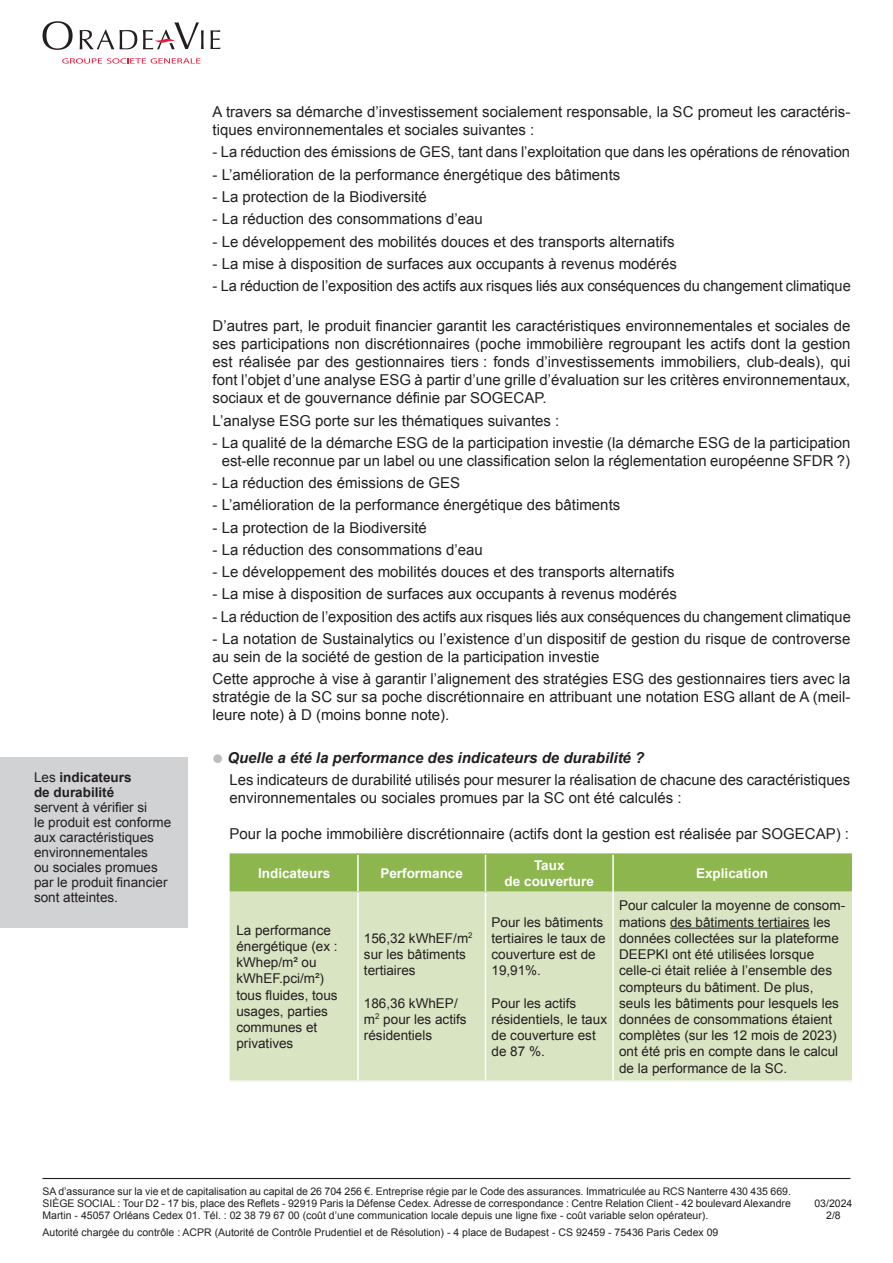
<style>
.page{position:relative;width:893px;height:1263px;background:#fff}
.page>*{position:absolute;margin:0;border:0;box-sizing:border-box;transform-origin:0 0}
.Normal_e{font:15px/18px "Arial";color:#231f20}
.Normal_e-2{font:italic 700 15px "Arial";color:#231f20}
.Normal_e-3{font:13.5px/16.2px "Arial";color:#231f20}
.Normal_e-4{font:700 13.5px/16.2px "Arial";color:#fff;text-align:center}
.t1{font:10.5px/12px "Arial";color:#231f20;text-align:center}
.s1{font-weight:700}
</style>
<div class="page">
<hr style="left:43px;top:1178px;width:807px;height:1px;background:#231f20">
<svg style="left:43px;top:21px;width:30px;height:29px"></svg>
<svg style="left:80px;top:30px;width:34px;height:19px"></svg>
<svg style="left:120px;top:30px;width:17px;height:19px"></svg>
<svg style="left:210px;top:30px;width:10px;height:19px"></svg>
<svg style="left:143px;top:22px;width:61px;height:27px"></svg>
<svg style="left:62px;top:58px;width:139px;height:6px"></svg>
<div style="left:231px;top:855px;width:619px;height:36px;background:#8db64e"></div>
<div style="left:231px;top:893px;width:619px;height:187px;background:#d9e4c3"></div>
<hr style="left:230px;top:853px;width:128px;height:2px;background:#8db64e">
<hr style="left:230px;top:855px;width:1px;height:36px;background:#8db64e">
<hr style="left:358px;top:853px;width:127px;height:2px;background:#8db64e">
<hr style="left:485px;top:853px;width:128px;height:2px;background:#8db64e">
<hr style="left:613px;top:853px;width:239px;height:2px;background:#8db64e">
<hr style="left:850px;top:855px;width:2px;height:36px;background:#8db64e">
<hr style="left:357px;top:855px;width:2px;height:36px;background:#fff">
<hr style="left:485px;top:855px;width:1px;height:36px;background:#fff">
<hr style="left:230px;top:891px;width:128px;height:2px;background:#d9e4c3">
<hr style="left:230px;top:893px;width:1px;height:187px;background:#d9e4c3">
<hr style="left:358px;top:891px;width:127px;height:2px;background:#d9e4c3">
<hr style="left:485px;top:891px;width:127px;height:2px;background:#d9e4c3">
<hr style="left:614px;top:891px;width:238px;height:2px;background:#d9e4c3">
<hr style="left:850px;top:893px;width:2px;height:187px;background:#d9e4c3">
<hr style="left:230px;top:1080px;width:128px;height:2px;background:#f1f5e9">
<hr style="left:358px;top:1080px;width:127px;height:2px;background:#f1f5e9">
<hr style="left:485px;top:1080px;width:128px;height:2px;background:#f1f5e9">
<hr style="left:613px;top:1080px;width:239px;height:2px;background:#f1f5e9">
<hr style="left:357px;top:893px;width:2px;height:187px;background:#fff">
<hr style="left:485px;top:893px;width:1px;height:187px;background:#fff">
<hr style="left:612px;top:855px;width:2px;height:37px;background:#fff">
<hr style="left:612px;top:892px;width:2px;height:188px;background:#fff">
<hr style="left:670px;top:928px;width:140px;height:1px;background:#231f20">
<div style="left:0;top:757px;width:187px;height:170px;background:#d1d2d4"></div>
<p class="Normal_e-3" style="left:34px;top:770px;width:139px;line-height:15px">Les <span class="s1">indicateurs<br>de durabilité<br></span>servent à vérifier si<br>le produit est conforme aux caractéristiques environnementales<br>ou sociales promues par le produit financier sont atteintes.</p>
<p class="Normal_e" style="left:213px;top:103px;width:639px">A travers sa démarche d’investissement socialement responsable, la SC promeut les caractéris&shy;tiques environnementales et sociales suivantes :</p>
<p class="Normal_e" style="left:213px;top:143px;width:639px">- La réduction des émissions de GES, tant dans l’exploitation que dans les opérations de rénovation</p>
<p class="Normal_e" style="left:213px;top:166px;width:409px">- L’amélioration de la performance énergétique des bâtiments</p>
<p class="Normal_e" style="left:213px;top:188px;width:216px">- La protection de la Biodiversité</p>
<p class="Normal_e" style="left:213px;top:210px;width:272px">- La réduction des consommations d’eau</p>
<p class="Normal_e" style="left:213px;top:232px;width:463px">- Le développement des mobilités douces et des transports alternatifs</p>
<p class="Normal_e" style="left:213px;top:255px;width:466px">- La mise à disposition de surfaces aux occupants à revenus modérés</p>
<p class="Normal_e" style="left:213px;top:277px;width:640px">- La réduction de l’exposition des actifs aux risques liés aux conséquences du changement climatique</p>
<p class="Normal_e" style="left:213px;top:317px;width:639px;text-align:justify">D’autres part, le produit financier garantit les caractéristiques environnementales et sociales de ses participations non discrétionnaires (poche immobilière regroupant les actifs dont la gestion est réalisée par des gestionnaires tiers : fonds d’investissements immobiliers, club-deals), qui font l’objet d’une analyse ESG à partir d’une grille d’évaluation sur les critères environnementaux, sociaux et de gouvernance définie par SOGECAP.</p>
<p class="Normal_e" style="left:213px;top:411px;width:348px">L’analyse ESG porte sur les thématiques suivantes :</p>
<p class="Normal_e" style="left:213px;top:434px;width:639px;text-align:center">- La qualité de la démarche ESG de la participation investie (la démarche ESG de la participation est-elle reconnue par un label ou une classification selon la réglementation européenne SFDR ?)</p>
<p class="Normal_e" style="left:213px;top:474px;width:249px">- La réduction des émissions de GES</p>
<p class="Normal_e" style="left:213px;top:496px;width:409px">- L’amélioration de la performance énergétique des bâtiments</p>
<p class="Normal_e" style="left:213px;top:518px;width:216px">- La protection de la Biodiversité</p>
<p class="Normal_e" style="left:213px;top:541px;width:272px">- La réduction des consommations d’eau</p>
<p class="Normal_e" style="left:213px;top:563px;width:463px">- Le développement des mobilités douces et des transports alternatifs</p>
<p class="Normal_e" style="left:213px;top:585px;width:466px">- La mise à disposition de surfaces aux occupants à revenus modérés</p>
<p class="Normal_e" style="left:213px;top:607px;width:640px">- La réduction de l’exposition des actifs aux risques liés aux conséquences du changement climatique</p>
<p class="Normal_e" style="left:213px;top:630px;width:639px">- La notation de Sustainalytics ou l’existence d’un dispositif de gestion du risque de controverse au sein de la société de gestion de la participation investie</p>
<p class="Normal_e" style="left:213px;top:670px;width:639px;text-align:justify">Cette approche à vise à garantir l’alignement des stratégies ESG des gestionnaires tiers avec la stratégie de la SC sur sa poche discrétionnaire en attribuant une notation ESG allant de A (meil&shy;leure note) à D (moins bonne note).</p>
<p class="Normal_e-2" style="left:227px;top:748px;width:418px">Quelle a été la performance des indicateurs de durabilité ?</p>
<p class="Normal_e" style="left:230px;top:771px;width:622px">Les indicateurs de durabilité utilisés pour mesurer la réalisation de chacune des caractéristiques environnementales ou sociales promues par la SC ont été calculés :</p>
<p class="Normal_e" style="left:230px;top:825px;width:621px">Pour la poche immobilière discrétionnaire (actifs dont la gestion est réalisée par SOGECAP) :</p>
<p class="Normal_e-4" style="left:258px;top:866px;width:74px">Indicateurs</p>
<p class="Normal_e-4" style="left:380px;top:866px;width:84px">Performance</p>
<p class="Normal_e-4" style="left:505px;top:857px;width:91px">Taux<br>de couverture</p>
<p class="Normal_e-4" style="left:696px;top:866px;width:74px">Explication</p>
<p class="Normal_e-3" style="left:236px;top:922px;width:103px">La performance énergétique (ex : kWhep/m² ou kWhEF.pci/m²) tous fluides, tous usages, parties communes et privatives</p>
<p class="Normal_e-3" style="left:364px;top:930px;width:110px">156,32 kWhEF/m<sup>2 </sup>sur les bâtiments tertiaires</p>
<p class="Normal_e-3" style="left:619px;top:898px;width:228px">Pour calculer la moyenne de consom&shy;mations des bâtiments tertiaires les données collectées sur la plateforme DEEPKI ont été utilisées lorsque celle-ci était reliée à l’ensemble des compteurs du bâtiment. De plus, seuls les bâtiments pour lesquels les données de consommations étaient complètes (sur les 12 mois de 2023) ont été pris en compte dans le calcul de la performance de la SC.</p>
<p class="Normal_e-3" style="left:491px;top:914px;width:116px">Pour les bâtiments tertiaires le taux de couverture est de<br>19,91%.</p>
<p class="Normal_e-3" style="left:491px;top:995px;width:117px">Pour les actifs résidentiels, le taux de couverture est de 87 %.</p>
<p class="Normal_e-3" style="left:364px;top:995px;width:104px">186,36 kWhEP/ m<sup>2</sup> pour les actifs résidentiels</p>
<p class="t1" style="left:43px;top:1186px;width:750px;text-align:justify">SA d’assurance sur la vie et de capitalisation au capital de 26 704 256 €. Entreprise régie par le Code des assurances. Immatriculée au RCS Nanterre 430 435 669.<br>SIÈGE SOCIAL : Tour D2 - 17 bis, place des Reflets - 92919 Paris la Défense Cedex. Adresse de correspondance : Centre Relation Client - 42 boulevard Alexandre Martin - 45057 Orléans Cedex 01. Tél. : 02 38 79 67 00 (coût d’une communication locale depuis une ligne fixe - coût variable selon opérateur).</p>
<p class="t1" style="left:43px;top:1226px;width:677px">Autorité chargée du contrôle : ACPR (Autorité de Contrôle Prudentiel et de Résolution) - 4 place de Budapest - CS 92459 - 75436 Paris Cedex 09</p>
<p class="t1" style="left:814px;top:1197px;width:39px">03/2024<br>2/8</p>
</div>
